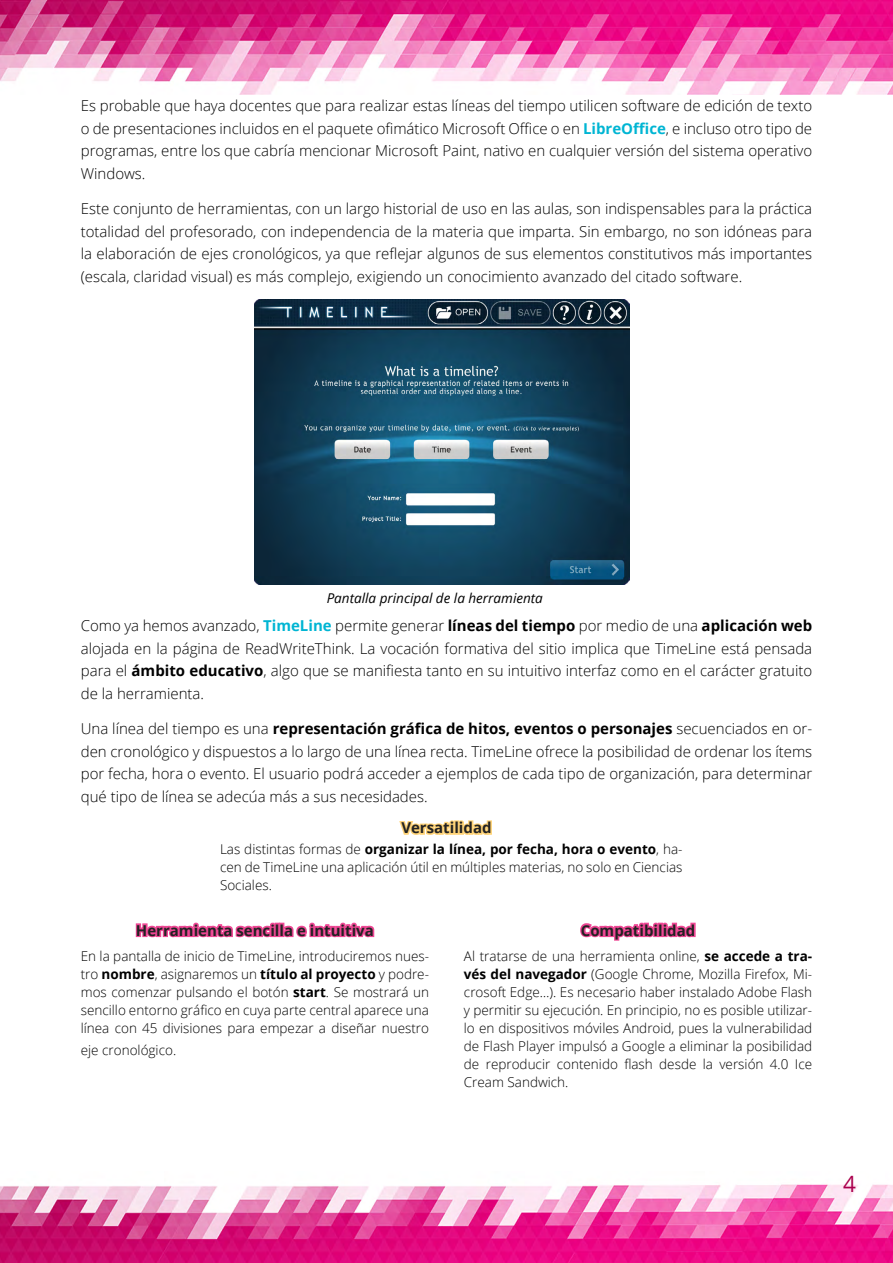
<style>
.page{position:relative;width:893px;height:1263px;background:#fff}
.page>*{position:absolute;margin:0;border:0;box-sizing:border-box;transform-origin:0 0}
.t1{font:22.5px "Open Sans";color:#aa004d}
.t2{font:300 15px/22.5px "Open Sans";color:#000;text-align:justify}
.t3{font:700 15px "Open Sans";color:#222223}
.t4{font:300 13.5px/18px "Open Sans";color:#000;text-align:justify}
.t5{font:italic 13.5px "Open Sans";color:#000}
.s1{font-weight:700;color:#00b5d3}
.s2{font-weight:700}
</style>
<div class="page">
<img style="left:0;top:0;width:893px;height:94px">
<img style="left:0;top:1184px;width:893px;height:79px">
<img style="left:254px;top:300px;width:376px;height:284px">
<svg style="left:135px;top:922px;width:240px;height:16px"></svg>
<svg style="left:580px;top:922px;width:116px;height:19px"></svg>
<svg style="left:399px;top:820px;width:93px;height:15px"></svg>
<p class="t2" style="left:81px;top:94px;width:733px">Es probable que haya docentes que para realizar estas líneas del tiempo utilicen software de edición de texto o de presentaciones incluidos en el paquete ofimático Microsoft Office o en <span class="s1">LibreOffice</span>, e incluso otro tipo de programas, entre los que cabría mencionar Microsoft Paint, nativo en cualquier versión del sistema operativo Windows.</p>
<p class="t2" style="left:81px;top:197px;width:733px">Este conjunto de herramientas, con un largo historial de uso en las aulas, son indispensables para la práctica totalidad del profesorado, con independencia de la materia que imparta. Sin embargo, no son idóneas para la elaboración de ejes cronológicos, ya que reflejar algunos de sus elementos constitutivos más importantes (escala, claridad visual) es más complejo, exigiendo un conocimiento avanzado del citado software.</p>
<p class="t5" style="left:327px;top:589px;width:218px">Pantalla principal de la herramienta</p>
<p class="t2" style="left:81px;top:614px;width:733px">Como ya hemos avanzado, <span class="s1">TimeLine</span> permite generar <span class="s2">líneas del tiempo</span> por medio de una <span class="s2">aplicación web </span>alojada en la página de ReadWriteThink. La vocación formativa del sitio implica que TimeLine está pensada para el <span class="s2">ámbito educativo</span>, algo que se manifiesta tanto en su intuitivo interfaz como en el carácter gratuito de la herramienta.</p>
<p class="t2" style="left:81px;top:717px;width:733px">Una línea del tiempo es una <span class="s2">representación gráfica de hitos, eventos o personajes</span> secuenciados en or&shy;den cronológico y dispuestos a lo largo de una línea recta. TimeLine ofrece la posibilidad de ordenar los ítems por fecha, hora o evento. El usuario podrá acceder a ejemplos de cada tipo de organización, para determinar qué tipo de línea se adecúa más a sus necesidades.</p>
<p class="t3" style="left:401px;top:817px;width:92px">Versatilidad</p>
<p class="t4" style="left:220px;top:840px;width:464px">Las distintas formas de <span class="s2">organizar la línea, por fecha, hora o evento</span>, ha&shy;cen de TimeLine una aplicación útil en múltiples materias, no solo en Ciencias Sociales.</p>
<p class="t3" style="left:136px;top:919px;width:239px">Herramienta sencilla e intuitiva</p>
<p class="t3" style="left:581px;top:919px;width:116px">Compatibilidad</p>
<p class="t4" style="left:464px;top:946px;width:350px">Al tratarse de una herramienta online, <span class="s2">se accede a tra&shy;vés del navegador</span> (Google Chrome, Mozilla Firefox, Mi&shy;crosoft Edge…). Es necesario haber instalado Adobe Flash y permitir su ejecución. En principio, no es posible utilizar&shy;lo en dispositivos móviles Android, pues la vulnerabilidad de Flash Player impulsó a Google a eliminar la posibilidad de reproducir contenido flash desde la versión 4.0 Ice Cream Sandwich.</p>
<p class="t4" style="left:81px;top:946px;width:350px">En la pantalla de inicio de TimeLine, introduciremos nues&shy;tro <span class="s2">nombre</span>, asignaremos un <span class="s2">título al proyecto</span> y podre&shy;mos comenzar pulsando el botón <span class="s2">start</span>. Se mostrará un sencillo entorno gráfico en cuya parte central aparece una línea con 45 divisiones para empezar a diseñar nuestro</p>
<p class="t4" style="left:81px;top:1041px;width:97px">eje cronológico.</p>
<h1 class="t1" style="left:843px;top:1168px;width:14px">4</h1>
</div>
